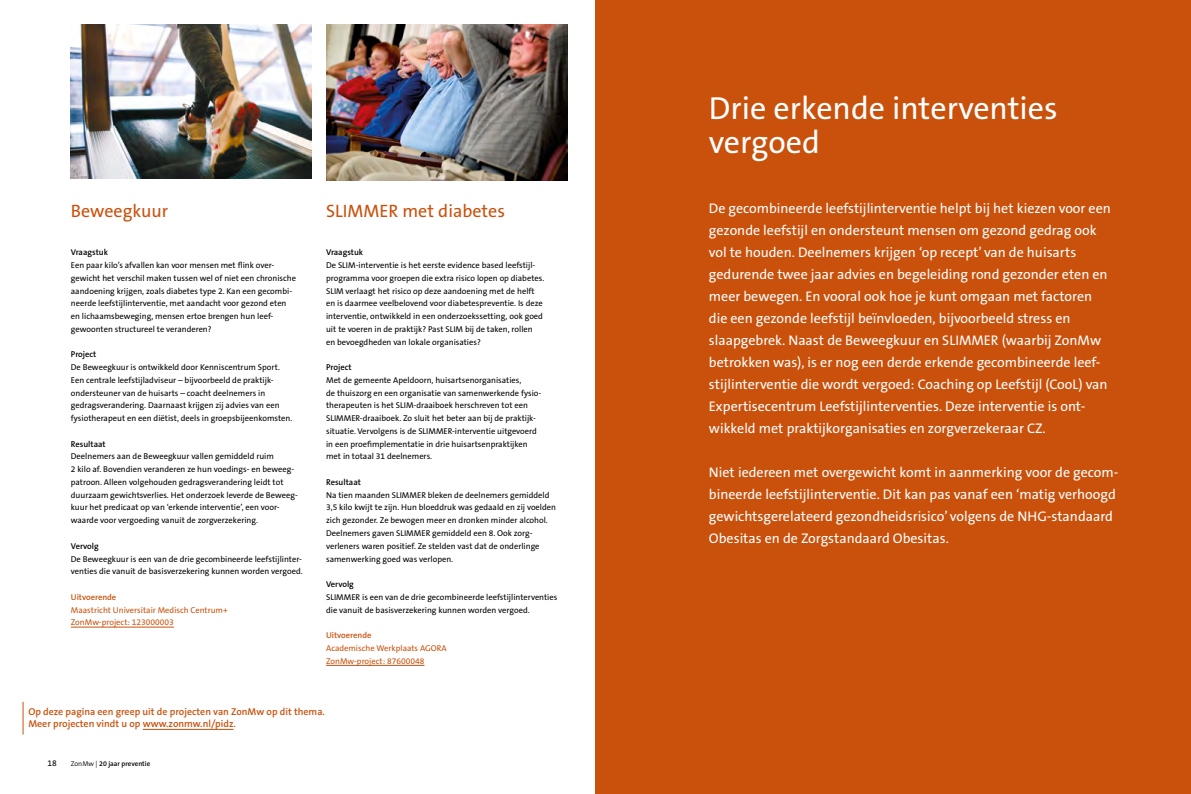
<style>
.page{position:relative;width:1191px;height:794px;background:#fff}
.page>*{position:absolute;margin:0;border:0;box-sizing:border-box;transform-origin:0 0}
.t1{font:32px/34px "The Sans B5 Plain";color:#fff}
.t2{font:18px "The Sans B5 Plain";color:#c9510c}
.t3{font:14px/22px "The Sans B5 Plain";color:#fff}
.t4{font:600 10px/12.8px "The Sans B6";color:#c9510c}
.t5{font:8.5px/12.8px "The Sans B5 Plain";color:#000}
.t6{font:8.5px/12.8px "The Sans B5 Plain";color:#c9510c}
.t7{font:600 8.5px "The Sans B6";color:#000}
.t8{font:600 8.5px "The Sans B6";color:#c9510c}
.t9{font:600 7px "The Sans B6";color:#000}
.s1{font-family:"The Sans B4";font-weight:300}
</style>
<div class="page">
<hr style="left:71px;top:627px;width:103px;height:1px;background:#c9510c">
<hr style="left:326px;top:665px;width:98px;height:1px;background:#c9510c">
<img style="left:71px;top:24px;width:241px;height:155px">
<img style="left:326px;top:24px;width:241px;height:156px">
<div style="left:595px;top:0;width:596px;height:794px;background:#c9510c"></div>
<hr style="left:143px;top:729px;width:90px;height:1px;background:#c9510c">
<hr style="left:23px;top:702px;width:1px;height:32px;background:#c9510c">
<h2 class="t2" style="left:71px;top:201px;width:99px">Beweegkuur</h2>
<h2 class="t2" style="left:326px;top:201px;width:180px">SLIMMER met diabetes</h2>
<p class="t7" style="left:71px;top:248px;width:39px">Vraagstuk</p>
<p class="t5" style="left:71px;top:259px;width:227px">Een paar kilo’s afvallen kan voor mensen met flink over&shy;gewicht het verschil maken tussen wel of niet een chronische aandoening krijgen, zoals diabetes type 2. Kan een gecombi&shy;neerde leefstijlinterventie, met aandacht voor gezond eten en lichaamsbeweging, mensen ertoe brengen hun leef&shy;gewoonten structureel te veranderen?</p>
<p class="t7" style="left:71px;top:350px;width:27px">Project</p>
<p class="t5" style="left:71px;top:361px;width:223px">De Beweegkuur is ontwikkeld door Kenniscentrum Sport.<br>Een centrale leefstijladviseur – bijvoorbeeld de praktijk&shy;ondersteuner van de huisarts – coacht deelnemers in gedragsverandering. Daarnaast krijgen zij advies van een fysiotherapeut en een diëtist, deels in groepsbijeenkomsten.</p>
<p class="t7" style="left:71px;top:439px;width:36px">Resultaat</p>
<p class="t5" style="left:71px;top:450px;width:228px">Deelnemers aan de Beweegkuur vallen gemiddeld ruim<br>2 kilo af. Bovendien veranderen ze hun voedings- en beweeg&shy;patroon. Alleen volgehouden gedragsverandering leidt tot duurzaam gewichtsverlies. Het onderzoek leverde de Beweeg&shy;kuur het predicaat op van ‘erkende interventie’, een voor&shy;waarde voor vergoeding vanuit de zorgverzekering.</p>
<p class="t7" style="left:71px;top:541px;width:29px">Vervolg</p>
<p class="t5" style="left:71px;top:552px;width:233px">De Beweegkuur is een van de drie gecombineerde leefstijlinter&shy;venties die vanuit de basisverzekering kunnen worden vergoed.</p>
<p class="t8" style="left:71px;top:592px;width:47px">Uitvoerende</p>
<p class="t6" style="left:71px;top:603px;width:158px">Maastricht Universitair Medisch Centrum+<br>ZonMw-project: 123000003</p>
<p class="t7" style="left:326px;top:248px;width:39px">Vraagstuk</p>
<p class="t5" style="left:326px;top:259px;width:220px">De SLIM-interventie is het eerste evidence based leefstijl&shy;programma voor groepen die extra risico lopen op diabetes.<br>SLIM verlaagt het risico op deze aandoening met de helft en is daarmee veelbelovend voor diabetespreventie. Is deze interventie, ontwikkeld in een onderzoekssetting, ook goed uit te voeren in de praktijk? Past SLIM bij de taken, rollen<br>en bevoegdheden van lokale organisaties?</p>
<p class="t7" style="left:326px;top:363px;width:27px">Project</p>
<p class="t5" style="left:326px;top:374px;width:217px">Met de gemeente Apeldoorn, huisartsenorganisaties,<br>de thuiszorg en een organisatie van samenwerkende fysio&shy;therapeuten is het SLIM-draaiboek herschreven tot een SLIMMER-draaiboek. Zo sluit het beter aan bij de praktijk&shy;situatie. Vervolgens is de SLIMMER-interventie uitgevoerd in een proefimplementatie in drie huisartsenpraktijken met in totaal 31 deelnemers.</p>
<p class="t7" style="left:326px;top:477px;width:36px">Resultaat</p>
<p class="t5" style="left:326px;top:489px;width:231px">Na tien maanden SLIMMER bleken de deelnemers gemiddeld 3,5 kilo kwijt te zijn. Hun bloeddruk was gedaald en zij voelden zich gezonder. Ze bewogen meer en dronken minder alcohol.<br>Deelnemers gaven SLIMMER gemiddeld een 8. Ook zorg&shy;verleners waren positief. Ze stelden vast dat de onderlinge samenwerking goed was verlopen.</p>
<p class="t7" style="left:326px;top:580px;width:29px">Vervolg</p>
<p class="t5" style="left:326px;top:591px;width:233px">SLIMMER is een van de drie gecombineerde leefstijlinterventies die vanuit de basisverzekering kunnen worden vergoed.</p>
<p class="t8" style="left:326px;top:631px;width:47px">Uitvoerende</p>
<p class="t6" style="left:326px;top:642px;width:122px">Academische Werkplaats AGORA<br>ZonMw-project: 87600048</p>
<p class="t4" style="left:28px;top:705px;width:298px">Op deze pagina een greep uit de projecten van ZonMw op dit thema.<br>Meer projecten vindt u op www.zonmw.nl/pidz.</p>
<p class="t5" style="left:47px;top:756px;width:11px">18</p>
<p class="t9" style="left:71px;top:759px;width:81px"><span class="s1">ZonMw |</span> 20 jaar preventie</p>
<h1 class="t1" style="left:709px;top:92px;width:350px">Drie erkende interventies vergoed</h1>
<p class="t3" style="left:709px;top:198px;width:403px">De gecombineerde leefstijlinterventie helpt bij het kiezen voor een gezonde leefstijl en ondersteunt mensen om gezond gedrag ook vol te houden. Deelnemers krijgen ‘op recept’ van de huisarts gedurende twee jaar advies en begeleiding rond gezonder eten en meer bewegen. En vooral ook hoe je kunt omgaan met factoren die een gezonde leefstijl beïnvloeden, bijvoorbeeld stress en slaapgebrek. Naast de Beweegkuur en SLIMMER (waarbij ZonMw betrokken was), is er nog een derde erkende gecombineerde leef&shy;stijlinterventie die wordt vergoed: Coaching op Leefstijl (CooL) van Expertisecentrum Leefstijlinterventies. Deze interventie is ont&shy;wikkeld met praktijkorganisaties en zorgverzekeraar CZ.</p>
<p class="t3" style="left:709px;top:462px;width:411px">Niet iedereen met overgewicht komt in aanmerking voor de gecom&shy;bineerde leefstijlinterventie. Dit kan pas vanaf een ‘matig verhoogd gewichtsgerelateerd gezondheidsrisico’ volgens de NHG-standaard Obesitas en de Zorgstandaard Obesitas.</p>
</div>
